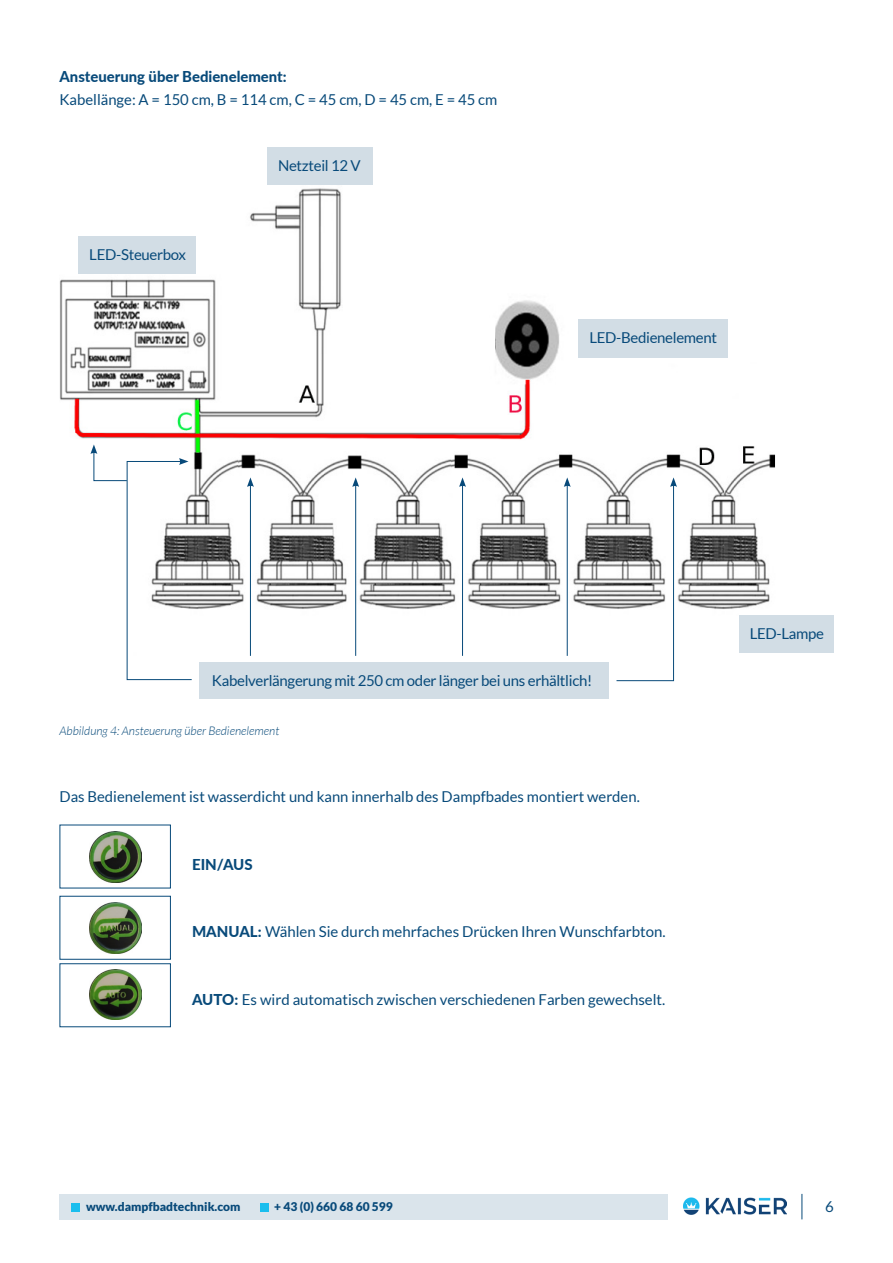
<style>
.page{position:relative;width:893px;height:1263px;background:#fff}
.page>*{position:absolute;margin:0;border:0;box-sizing:border-box;transform-origin:0 0}
.Fließtext{font:15px "Lato";color:#084a7a}
.Fließtext-2{font:15px "Lato";letter-spacing:-.02em;color:#084a7a}
.Fließtext-3{font:800 15px "Lato";color:#084a7a}
.t1{font:900 12px "Lato";color:#084a7a}
.t2{font:italic 300 12px "Lato";color:#084a7a}
.s1{font-weight:800}
</style>
<div class="page">
<div style="left:60px;top:1194px;width:654px;height:25px;background:#dae4eb"></div>
<div style="left:668px;top:1183px;width:132px;height:45px;background:#fff"></div>
<img style="left:684px;top:1197px;width:103px;height:17px">
<div style="left:71px;top:1204px;width:8px;height:8px;background:#1abeee"></div>
<div style="left:260px;top:1204px;width:9px;height:8px;background:#1abeee"></div>
<svg style="left:801px;top:1194px;width:1px;height:25px"></svg>
<img style="left:60px;top:147px;width:715px;height:547px">
<div style="left:267px;top:147px;width:105px;height:38px;background:#d2dde5"></div>
<div style="left:739px;top:615px;width:94px;height:38px;background:#d2dde5"></div>
<div style="left:200px;top:662px;width:409px;height:36px;background:#d2dde5"></div>
<div style="left:78px;top:236px;width:118px;height:38px;background:#d2dde5"></div>
<div style="left:578px;top:319px;width:150px;height:39px;background:#d2dde5"></div>
<hr style="left:250px;top:484px;width:1px;height:172px;background:#084a7a">
<svg style="left:247px;top:477px;width:7px;height:10px"></svg>
<hr style="left:355px;top:484px;width:1px;height:172px;background:#084a7a">
<svg style="left:352px;top:477px;width:7px;height:10px"></svg>
<hr style="left:462px;top:484px;width:1px;height:172px;background:#084a7a">
<svg style="left:459px;top:477px;width:7px;height:10px"></svg>
<hr style="left:567px;top:484px;width:1px;height:172px;background:#084a7a">
<svg style="left:564px;top:477px;width:7px;height:10px"></svg>
<svg style="left:616px;top:477px;width:61px;height:204px"></svg>
<svg style="left:90px;top:444px;width:102px;height:236px"></svg>
<img style="left:89px;top:969px;width:52px;height:51px">
<img style="left:89px;top:832px;width:52px;height:50px">
<img style="left:89px;top:903px;width:52px;height:50px">
<div style="left:60px;top:896px;width:111px;height:64px;border:1px solid #084a7a"></div>
<p class="Fließtext-3" style="left:60px;top:65px;width:229px">Ansteuerung über Bedienelement:</p>
<p class="Fließtext" style="left:60px;top:91px;width:439px">Kabellänge: A = 150 cm, B = 114 cm, C = 45 cm, D = 45 cm, E = 45 cm</p>
<p class="Fließtext-2" style="left:89px;top:246px;width:98px">LED-Steuerbox</p>
<p class="Fließtext-2" style="left:278px;top:158px;width:84px">Netzteil 12 V</p>
<p class="Fließtext-2" style="left:589px;top:329px;width:129px">LED-Bedienelement</p>
<p class="Fließtext-2" style="left:212px;top:672px;width:382px">Kabelverlängerung mit 250 cm oder länger bei uns erhältlich!</p>
<p class="t2" style="left:60px;top:724px;width:221px">Abbildung 4: Ansteuerung über Bedienelement</p>
<p class="Fließtext" style="left:60px;top:788px;width:582px">Das Bedienelement ist wasserdicht und kann innerhalb des Dampfbades montiert werden.</p>
<p class="Fließtext-3" style="left:192px;top:853px;width:62px">EIN/AUS</p>
<p class="Fließtext" style="left:192px;top:923px;width:475px"><span class="s1">MANUAL:</span> Wählen Sie durch mehrfaches Drücken Ihren Wunschfarbton.</p>
<p class="Fließtext" style="left:192px;top:991px;width:475px"><span class="s1">AUTO:</span> Es wird automatisch zwischen verschiedenen Farben gewechselt.</p>
<p class="Fließtext-2" style="left:750px;top:625px;width:76px">LED-Lampe</p>
<p class="t1" style="left:86px;top:1200px;width:156px">www.dampfbadtechnik.com</p>
<p class="t1" style="left:274px;top:1200px;width:120px">+ 43 (0) 660 68 60 599</p>
<p class="Fließtext" style="left:825px;top:1198px;width:10px">6</p>
</div>
